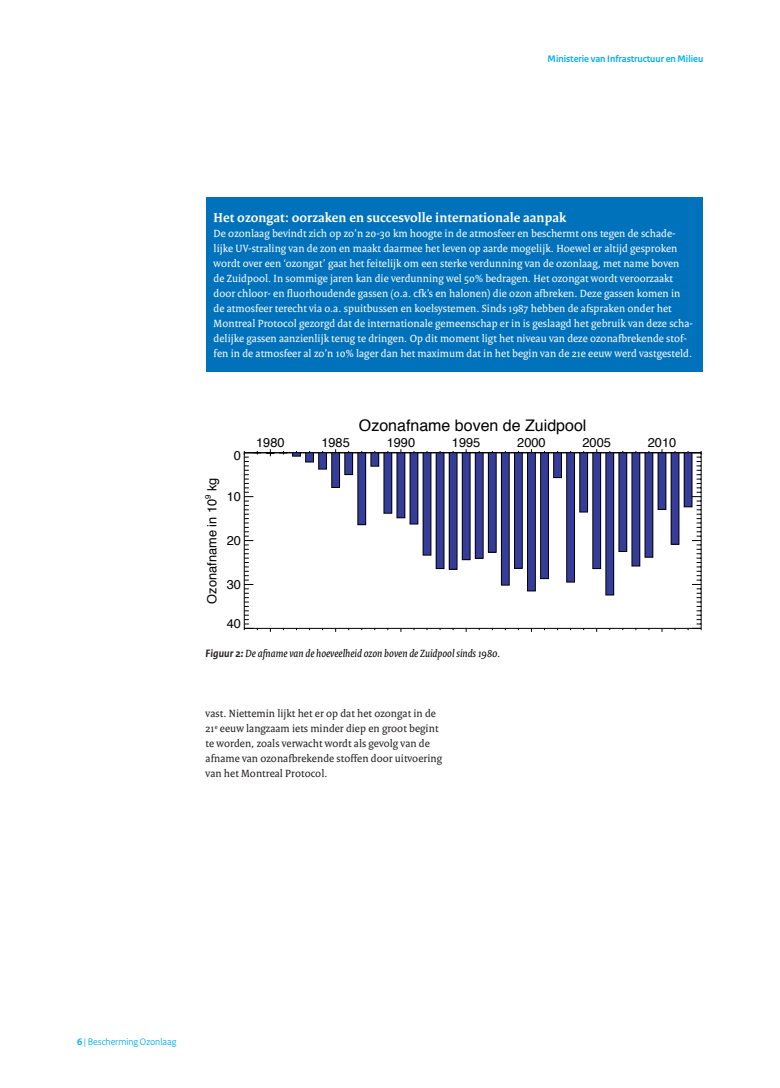
<style>
.page{position:relative;width:780px;height:1088px;background:#fff}
.page>*{position:absolute;margin:0;border:0;box-sizing:border-box;transform-origin:0 0}
.t1{font:16px "Helvetica";color:#000002}
.t2{font:700 13.75px "Rijksoverheid Serif";letter-spacing:.005em;color:#fff}
.t3{font:12.75px "Helvetica";color:#000002}
.t4{font:11.25px/15px "Rijksoverheid Serif";letter-spacing:.005em;color:#fff}
.t5{font:11.25px/15px "Rijksoverheid Serif";letter-spacing:.005em;color:#231f20}
.t6{font:italic 11.25px "Rijksoverheid Serif";letter-spacing:.005em;color:#000}
.t7{font:700 10px "Rijksoverheid Sans";color:#00aeef}
.t8{font:10px "Rijksoverheid Sans";color:#00aeef}
.t9{font:7.88px "Helvetica";color:#000002}
.s1{font-family:"Rijksoverheid Sans Text";font-weight:700;color:#231f20}
.s2{font-weight:700}
</style>
<div class="page">
<div style="left:206px;top:198px;width:496px;height:174px;background:#0072bc"></div>
<hr style="left:244px;top:628px;width:457px;height:1px;background:#000002">
<hr style="left:244px;top:452px;width:457px;height:1px;background:#000002">
<svg style="left:687px;top:451px;width:15px;height:179px"></svg>
<svg style="left:244px;top:449px;width:56px;height:183px"></svg>
<div style="left:305px;top:453px;width:8px;height:9px;background:#363d99"></div>
<div style="left:305px;top:452px;width:8px;height:10px;border:1px solid #000002"></div>
<div style="left:318px;top:453px;width:8px;height:16px;background:#363d99"></div>
<div style="left:318px;top:452px;width:8px;height:17px;border:1px solid #000002"></div>
<div style="left:332px;top:453px;width:7px;height:34px;background:#363d99"></div>
<div style="left:331px;top:452px;width:9px;height:36px;border:1px solid #000002"></div>
<div style="left:345px;top:453px;width:7px;height:21px;background:#363d99"></div>
<div style="left:344px;top:452px;width:9px;height:23px;border:1px solid #000002"></div>
<div style="left:358px;top:453px;width:7px;height:72px;background:#363d99"></div>
<div style="left:357px;top:452px;width:9px;height:73px;border:1px solid #000002"></div>
<div style="left:371px;top:453px;width:8px;height:13px;background:#363d99"></div>
<div style="left:371px;top:452px;width:8px;height:14px;border:1px solid #000002"></div>
<div style="left:384px;top:453px;width:8px;height:60px;background:#363d99"></div>
<div style="left:384px;top:452px;width:8px;height:61px;border:1px solid #000002"></div>
<div style="left:397px;top:453px;width:8px;height:65px;background:#363d99"></div>
<div style="left:397px;top:452px;width:8px;height:66px;border:1px solid #000002"></div>
<div style="left:410px;top:453px;width:8px;height:71px;background:#363d99"></div>
<div style="left:410px;top:452px;width:8px;height:72px;border:1px solid #000002"></div>
<div style="left:423px;top:453px;width:8px;height:102px;background:#363d99"></div>
<div style="left:423px;top:452px;width:8px;height:103px;border:1px solid #000002"></div>
<div style="left:436px;top:453px;width:8px;height:115px;background:#363d99"></div>
<div style="left:436px;top:452px;width:8px;height:117px;border:1px solid #000002"></div>
<div style="left:449px;top:453px;width:8px;height:116px;background:#363d99"></div>
<div style="left:449px;top:452px;width:8px;height:117px;border:1px solid #000002"></div>
<div style="left:462px;top:453px;width:8px;height:107px;background:#363d99"></div>
<div style="left:462px;top:452px;width:8px;height:108px;border:1px solid #000002"></div>
<div style="left:475px;top:453px;width:8px;height:105px;background:#363d99"></div>
<div style="left:475px;top:452px;width:8px;height:106px;border:1px solid #000002"></div>
<div style="left:488px;top:453px;width:8px;height:99px;background:#363d99"></div>
<div style="left:488px;top:452px;width:8px;height:100px;border:1px solid #000002"></div>
<div style="left:501px;top:453px;width:8px;height:132px;background:#363d99"></div>
<div style="left:501px;top:452px;width:8px;height:133px;border:1px solid #000002"></div>
<div style="left:514px;top:453px;width:8px;height:115px;background:#363d99"></div>
<div style="left:514px;top:452px;width:8px;height:116px;border:1px solid #000002"></div>
<div style="left:527px;top:453px;width:8px;height:138px;background:#363d99"></div>
<div style="left:527px;top:452px;width:8px;height:139px;border:1px solid #000002"></div>
<div style="left:540px;top:453px;width:8px;height:126px;background:#363d99"></div>
<div style="left:540px;top:452px;width:8px;height:127px;border:1px solid #000002"></div>
<div style="left:553px;top:453px;width:8px;height:25px;background:#363d99"></div>
<div style="left:553px;top:452px;width:8px;height:26px;border:1px solid #000002"></div>
<div style="left:566px;top:453px;width:8px;height:129px;background:#363d99"></div>
<div style="left:566px;top:452px;width:8px;height:130px;border:1px solid #000002"></div>
<svg style="left:579px;top:453px;width:8px;height:59px"></svg>
<svg style="left:592px;top:453px;width:8px;height:115px"></svg>
<div style="left:606px;top:453px;width:7px;height:142px;background:#363d99"></div>
<div style="left:619px;top:453px;width:7px;height:98px;background:#363d99"></div>
<div style="left:618px;top:452px;width:9px;height:100px;border:1px solid #000002"></div>
<div style="left:632px;top:453px;width:7px;height:113px;background:#363d99"></div>
<div style="left:631px;top:452px;width:9px;height:114px;border:1px solid #000002"></div>
<div style="left:645px;top:453px;width:7px;height:104px;background:#363d99"></div>
<div style="left:644px;top:452px;width:9px;height:105px;border:1px solid #000002"></div>
<div style="left:658px;top:453px;width:8px;height:56px;background:#363d99"></div>
<div style="left:671px;top:453px;width:8px;height:91px;background:#363d99"></div>
<div style="left:671px;top:452px;width:8px;height:92px;border:1px solid #000002"></div>
<div style="left:684px;top:453px;width:8px;height:54px;background:#363d99"></div>
<div style="left:684px;top:452px;width:8px;height:55px;border:1px solid #000002"></div>
<p class="t7" style="left:547px;top:53px;width:157px">Ministerie van Infrastructuur en Milieu</p>
<p class="t2" style="left:214px;top:209px;width:354px">Het ozongat: oorzaken en succesvolle internationale aanpak</p>
<p class="t4" style="left:214px;top:226px;width:481px">De ozonlaag bevindt zich op zo’n 20-30 km hoogte in de atmosfeer en beschermt ons tegen de schade&shy;lijke UV-straling van de zon en maakt daarmee het leven op aarde mogelijk. Hoewel er altijd gesproken wordt over een ‘ozongat’ gaat het feitelijk om een sterke verdunning van de ozonlaag, met name boven de Zuidpool. In sommige jaren kan die verdunning wel 50% bedragen. Het ozongat wordt veroorzaakt door chloor- en fluorhoudende gassen (o.a. cfk’s en halonen) die ozon afbreken. Deze gassen komen in de atmosfeer terecht via o.a. spuitbussen en koelsystemen. Sinds 1987 hebben de afspraken onder het Montreal Protocol gezorgd dat de internationale gemeenschap er in is geslaagd het gebruik van deze scha&shy;delijke gassen aanzienlijk terug te dringen. Op dit moment ligt het niveau van deze ozonafbrekende stof&shy;fen in de atmosfeer al zo’n 10% lager dan het maximum dat in het begin van de 21e eeuw werd vastgesteld.</p>
<h1 class="t1" style="left:359px;top:413px;width:229px">Ozonafname boven de Zuidpool</h1>
<p class="t3" style="left:234px;top:446px;width:9px">0</p>
<p class="t3" style="left:202px;top:491px;width:15px;rotate:-90deg">kg</p>
<p class="t3" style="left:227px;top:487px;width:16px">10</p>
<p class="t9" style="left:202px;top:499px;width:6px;rotate:-90deg">9</p>
<p class="t3" style="left:202px;top:603px;width:106px;rotate:-90deg">Ozonafname in 10</p>
<p class="t3" style="left:227px;top:530px;width:16px">20</p>
<p class="t3" style="left:227px;top:574px;width:16px">30</p>
<p class="t3" style="left:227px;top:614px;width:16px">40</p>
<p class="t3" style="left:256px;top:433px;width:30px">1980</p>
<p class="t3" style="left:321px;top:433px;width:30px">1985</p>
<p class="t3" style="left:386px;top:433px;width:30px">1990</p>
<p class="t3" style="left:452px;top:433px;width:30px">1995</p>
<p class="t3" style="left:517px;top:433px;width:30px">2000</p>
<p class="t3" style="left:582px;top:433px;width:30px">2005</p>
<p class="t3" style="left:647px;top:433px;width:30px">2010</p>
<p class="t6" style="left:206px;top:647px;width:296px"><span class="s1">Figuur 2:</span> De afname van de hoeveelheid ozon boven de Zuidpool sinds 1980.</p>
<p class="t5" style="left:206px;top:706px;width:238px">vast. Niettemin lijkt het er op dat het ozongat in de 21<sup>e</sup> eeuw langzaam iets minder diep en groot begint te worden, zoals verwacht wordt als gevolg van de afname van ozonafbrekende stoffen door uitvoering van het Montreal Protocol.</p>
<p class="t8" style="left:77px;top:1035px;width:101px"><span class="s2">6</span> | Bescherming Ozonlaag</p>
</div>
